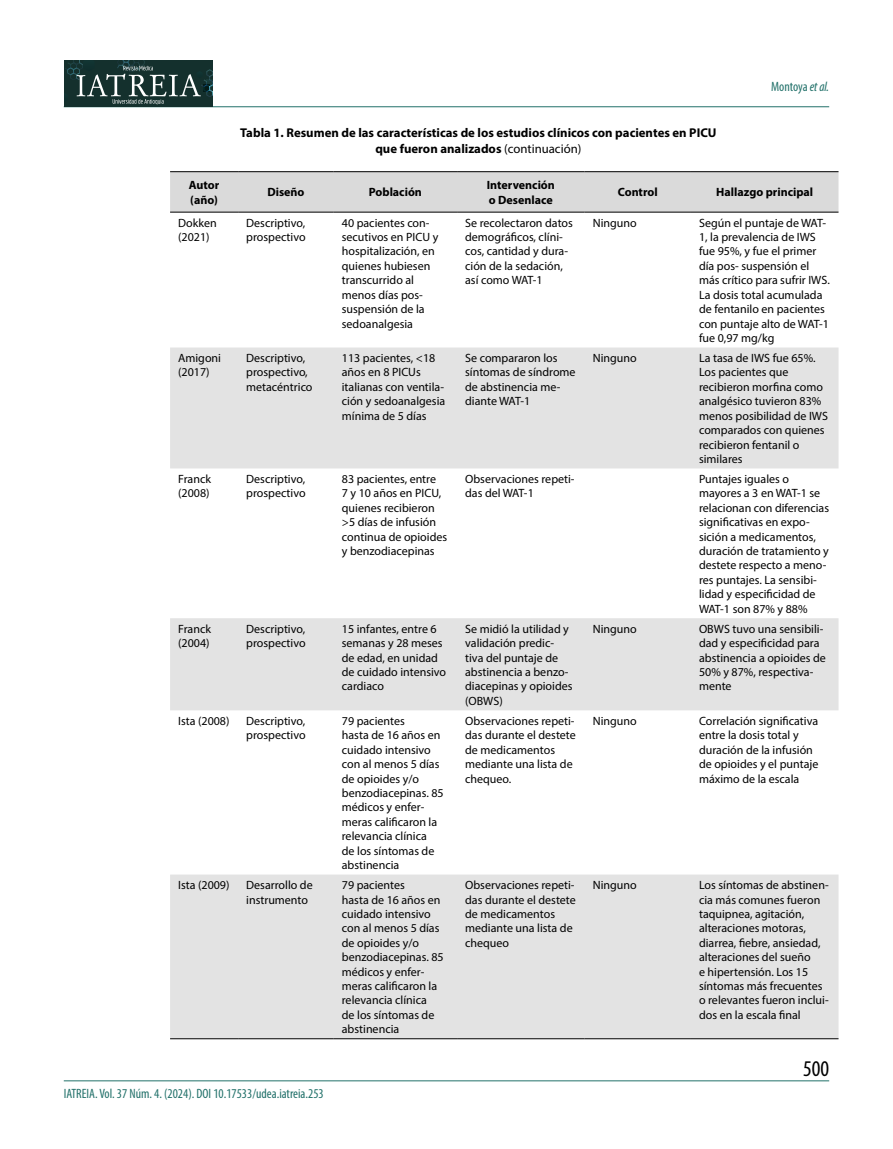
<style>
.page{position:relative;width:893px;height:1149px;background:#fff}
.page>*{position:absolute;margin:0;border:0;box-sizing:border-box;transform-origin:0 0}
.t1{font:condensed 22.5px "Myriad Pro";color:#000}
.t2{font:condensed 13.5px "Myriad Pro";color:#22716a}
.t3{font:700 12.75px/15.3px "Myriad Pro";color:#000;text-align:center}
.t4{font:12px/14.4px "Myriad Pro";color:#000}
.t5{font:700 12px/14.4px "Myriad Pro";color:#000}
.s1{font-weight:400}
.s2{font-style:italic}
</style>
<div class="page">
<hr style="left:64px;top:106px;width:765px;height:1px;background:#22716a">
<hr style="left:64px;top:1080px;width:765px;height:1px;background:#22716a">
<div style="left:64px;top:61px;width:149px;height:46px;background:#14302d"></div>
<svg style="left:65px;top:61px;width:148px;height:43px"></svg>
<div style="left:170px;top:172px;width:668px;height:40px;background:#dadada"></div>
<svg style="left:170px;top:347px;width:668px;height:691px;fill:#e3e3e3"></svg>
<hr style="left:170px;top:1038px;width:68px;height:1px;background:#000">
<hr style="left:238px;top:1038px;width:96px;height:1px;background:#000">
<hr style="left:334px;top:1038px;width:123px;height:1px;background:#000">
<hr style="left:457px;top:1038px;width:128px;height:1px;background:#000">
<hr style="left:585px;top:1038px;width:106px;height:1px;background:#000">
<hr style="left:691px;top:1038px;width:147px;height:1px;background:#000">
<hr style="left:170px;top:171px;width:68px;height:1px;background:#000">
<hr style="left:238px;top:171px;width:96px;height:1px;background:#000">
<hr style="left:334px;top:171px;width:123px;height:1px;background:#000">
<hr style="left:457px;top:171px;width:128px;height:1px;background:#000">
<hr style="left:585px;top:171px;width:106px;height:1px;background:#000">
<hr style="left:691px;top:171px;width:147px;height:1px;background:#000">
<hr style="left:170px;top:212px;width:68px;height:1px;background:#000">
<hr style="left:238px;top:212px;width:96px;height:1px;background:#000">
<hr style="left:334px;top:212px;width:123px;height:1px;background:#000">
<hr style="left:457px;top:212px;width:128px;height:1px;background:#000">
<hr style="left:585px;top:212px;width:106px;height:1px;background:#000">
<hr style="left:691px;top:212px;width:147px;height:1px;background:#000">
<p class="t3" style="left:240px;top:125px;width:478px">Tabla 1. Resumen de las características de los estudios clínicos con pacientes en PICU que fueron analizados <span class="s1">(continuación)</span></p>
<p class="t2" style="left:771px;top:78px;width:60px">Montoya <span class="s2">et al.</span></p>
<p class="t5" style="left:189px;top:177px;width:32px">Autor (año)</p>
<p class="t5" style="left:267px;top:185px;width:39px">Diseño</p>
<p class="t5" style="left:369px;top:185px;width:55px">Población</p>
<p class="t5" style="left:487px;top:177px;width:70px">Intervención o Desenlace</p>
<p class="t5" style="left:618px;top:185px;width:41px">Control</p>
<p class="t5" style="left:716px;top:185px;width:99px">Hallazgo principal</p>
<p class="t4" style="left:178px;top:215px;width:40px">Dokken (2021)</p>
<p class="t4" style="left:246px;top:215px;width:61px">Descriptivo, prospectivo</p>
<p class="t4" style="left:342px;top:215px;width:98px">40 pacientes con&shy;secutivos en PICU y hospitalización, en quienes hubiesen transcurrido al menos días pos&shy;suspensión de la sedoanalgesia</p>
<p class="t4" style="left:465px;top:215px;width:109px">Se recolectaron datos demográficos, clíni&shy;cos, cantidad y dura&shy;ción de la sedación, así como WAT-1</p>
<p class="t4" style="left:593px;top:215px;width:46px">Ninguno</p>
<p class="t4" style="left:699px;top:215px;width:132px">Según el puntaje de WAT-<br>1, la prevalencia de IWS fue 95%, y fue el primer día pos- suspensión el más crítico para sufrir IWS.<br>La dosis total acumulada de fentanilo en pacientes con puntaje alto de WAT-1 fue 0,97 mg/kg</p>
<p class="t4" style="left:178px;top:350px;width:44px">Amigoni (2017)</p>
<p class="t4" style="left:246px;top:350px;width:68px">Descriptivo, prospectivo, metacéntrico</p>
<p class="t4" style="left:342px;top:350px;width:105px">113 pacientes, &lt;18 años en 8 PICUs italianas con ventila&shy;ción y sedoanalgesia mínima de 5 días</p>
<p class="t4" style="left:465px;top:350px;width:112px">Se compararon los síntomas de síndrome de abstinencia me&shy;diante WAT-1</p>
<p class="t4" style="left:593px;top:350px;width:46px">Ninguno</p>
<p class="t4" style="left:699px;top:350px;width:130px">La tasa de IWS fue 65%.<br>Los pacientes que recibieron morfina como analgésico tuvieron 83% menos posibilidad de IWS comparados con quienes recibieron fentanil o similares</p>
<p class="t4" style="left:178px;top:471px;width:34px">Franck (2008)</p>
<p class="t4" style="left:246px;top:471px;width:61px">Descriptivo, prospectivo</p>
<p class="t4" style="left:342px;top:471px;width:107px">83 pacientes, entre<br>7 y 10 años en PICU, quienes recibieron &gt;5 días de infusión continua de opioides y benzodiacepinas</p>
<p class="t4" style="left:465px;top:471px;width:111px">Observaciones repeti&shy;das del WAT-1</p>
<p class="t4" style="left:699px;top:471px;width:132px">Puntajes iguales o mayores a 3 en WAT-1 se relacionan con diferencias significativas en expo&shy;sición a medicamentos, duración de tratamiento y destete respecto a meno&shy;res puntajes. La sensibi&shy;lidad y especificidad de<br>WAT-1 son 87% y 88%</p>
<p class="t4" style="left:178px;top:621px;width:34px">Franck (2004)</p>
<p class="t4" style="left:246px;top:621px;width:61px">Descriptivo, prospectivo</p>
<p class="t4" style="left:342px;top:621px;width:106px">15 infantes, entre 6 semanas y 28 meses de edad, en unidad de cuidado intensivo cardiaco</p>
<p class="t4" style="left:465px;top:621px;width:109px">Se midió la utilidad y validación predic&shy;tiva del puntaje de abstinencia a benzo&shy;diacepinas y opioides (OBWS)</p>
<p class="t4" style="left:593px;top:621px;width:46px">Ninguno</p>
<p class="t4" style="left:699px;top:621px;width:128px">OBWS tuvo una sensibili&shy;dad y especificidad para abstinencia a opioides de<br>50% y 87%, respectiva&shy;mente</p>
<p class="t4" style="left:178px;top:713px;width:53px">Ista (2008)</p>
<p class="t4" style="left:246px;top:713px;width:61px">Descriptivo, prospectivo</p>
<p class="t4" style="left:342px;top:713px;width:103px">79 pacientes<br>hasta de 16 años en cuidado intensivo con al menos 5 días de opioides y/o benzodiacepinas. 85 médicos y enfer&shy;meras calificaron la relevancia clínica<br>de los síntomas de abstinencia</p>
<p class="t4" style="left:465px;top:713px;width:112px">Observaciones repeti&shy;das durante el destete de medicamentos mediante una lista de chequeo.</p>
<p class="t4" style="left:593px;top:713px;width:46px">Ninguno</p>
<p class="t4" style="left:699px;top:713px;width:121px">Correlación significativa entre la dosis total y duración de la infusión de opioides y el puntaje máximo de la escala</p>
<p class="t4" style="left:178px;top:877px;width:53px">Ista (2009)</p>
<p class="t4" style="left:246px;top:877px;width:68px">Desarrollo de instrumento</p>
<p class="t4" style="left:342px;top:877px;width:103px">79 pacientes<br>hasta de 16 años en cuidado intensivo con al menos 5 días de opioides y/o benzodiacepinas. 85 médicos y enfer&shy;meras calificaron la relevancia clínica<br>de los síntomas de abstinencia</p>
<p class="t4" style="left:465px;top:877px;width:112px">Observaciones repeti&shy;das durante el destete de medicamentos mediante una lista de chequeo</p>
<p class="t4" style="left:593px;top:877px;width:46px">Ninguno</p>
<p class="t4" style="left:699px;top:877px;width:131px">Los síntomas de abstinen&shy;cia más comunes fueron taquipnea, agitación, alteraciones motoras, diarrea, fiebre, ansiedad, alteraciones del sueño<br>e hipertensión. Los 15 síntomas más frecuentes o relevantes fueron inclui&shy;dos en la escala final</p>
<p class="t2" style="left:64px;top:1085px;width:261px">IATREIA. Vol. 37 Núm. 4. (2024). DOI 10.17533/udea.iatreia.253</p>
<h1 class="t1" style="left:803px;top:1054px;width:27px">500</h1>
</div>
